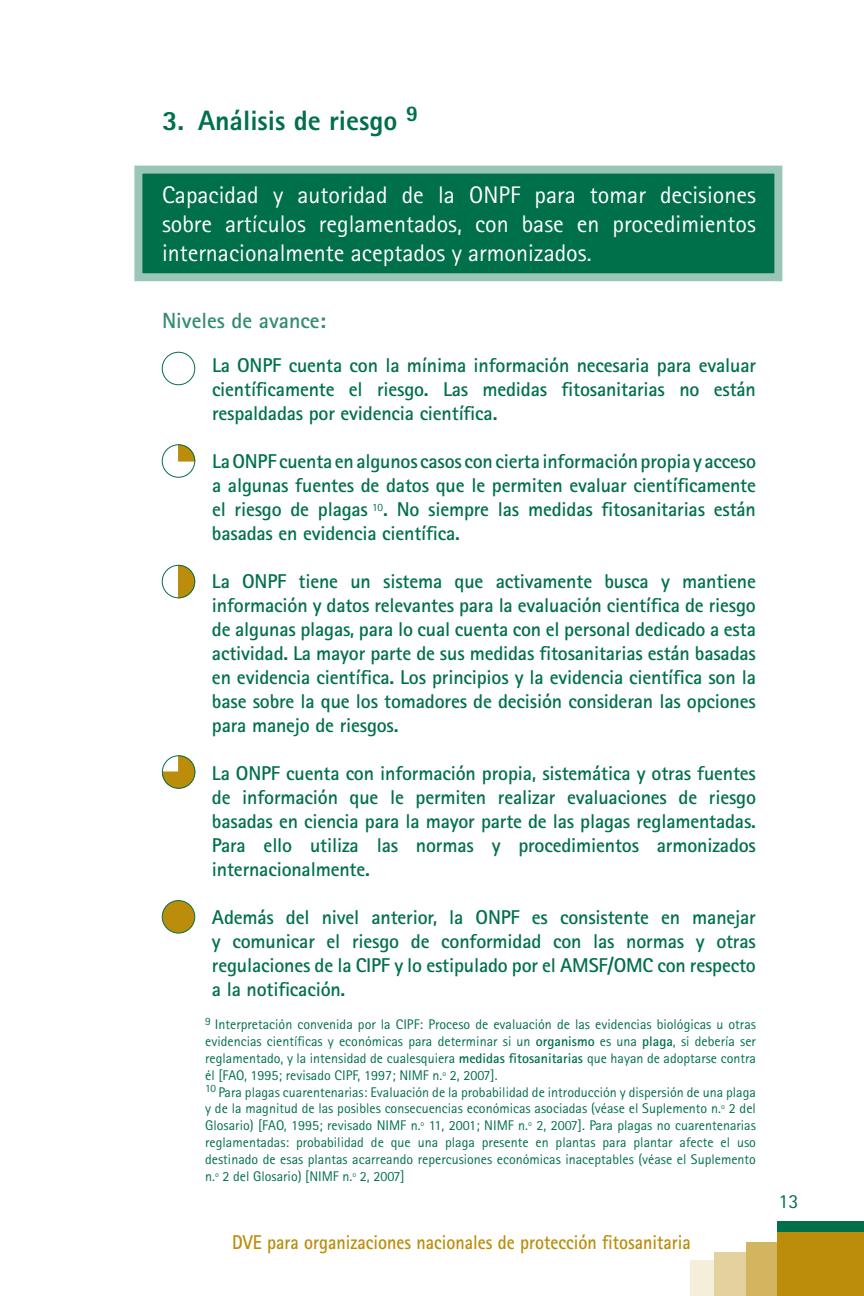
<style>
.page{position:relative;width:864px;height:1296px;background:#fff}
.page>*{position:absolute;margin:0;border:0;box-sizing:border-box;transform-origin:0 0}
.t1{font:800 28px "Rotis Sans Serif";color:#00704a}
.t2{font:24px/28.8px "Rotis Sans Serif";color:#fff;text-align:justify}
.t3{font:700 22px "Rotis Sans Serif";color:#338d6e}
.t4{font:700 20px/24px "Rotis Sans Serif";letter-spacing:-.01em;color:#00704a;text-align:justify}
.t5{font:700 20px "Rotis Sans Serif";color:#bb8d0a;scale:.9 1}
.t6{font:20px "Rotis Sans Serif";color:#00704a}
.t7{font:14px/16.8px "Rotis Sans Serif";color:#00704a}
.s1{font-weight:700}
</style>
<div class="page">
<div style="left:691px;top:1260px;width:41px;height:36px;background:#f5eeda"></div>
<div style="left:714px;top:1252px;width:42px;height:44px;background:#e4d19d"></div>
<div style="left:747px;top:1242px;width:41px;height:54px;background:#d3b560"></div>
<div style="left:777px;top:1232px;width:87px;height:64px;background:#bb8d0a"></div>
<div style="left:777px;top:1221px;width:87px;height:11px;background:#00704a"></div>
<div style="left:134px;top:166px;width:648px;height:115px;background:#00704a;border:8px solid #99c6b7"></div>
<div style="left:162px;top:901px;width:33px;height:32px;background:#bb8d0a;border-radius:50%"></div>
<div style="left:162px;top:900px;width:33px;height:33px;border:1px solid #00704a;border-radius:50%"></div>
<div style="left:162px;top:352px;width:33px;height:33px;border:1px solid #00704a;border-radius:50%"></div>
<svg style="left:178px;top:565px;width:18px;height:34px"></svg>
<div style="left:162px;top:565px;width:33px;height:33px;border:1px solid #00704a;border-radius:50%"></div>
<svg style="left:161px;top:755px;width:35px;height:34px"></svg>
<div style="left:162px;top:756px;width:33px;height:33px;border:1px solid #00704a;border-radius:50%"></div>
<svg style="left:178px;top:444px;width:18px;height:18px"></svg>
<div style="left:162px;top:444px;width:33px;height:34px;border:1px solid #00704a;border-radius:50%"></div>
<h1 class="t1" style="left:162px;top:103px;width:258px">3. Análisis de riesgo <sup>9</sup></h1>
<p class="t2" style="left:162px;top:181px;width:596px">Capacidad y autoridad de la ONPF para tomar decisiones sobre artículos reglamentados, con base en procedimientos internacionalmente aceptados y armonizados.</p>
<p class="t3" style="left:162px;top:307px;width:166px">Niveles de avance:</p>
<p class="t4" style="left:212px;top:353px;width:546px">La ONPF cuenta con la mínima información necesaria para evaluar científicamente el riesgo. Las medidas fitosanitarias no están respaldadas por evidencia científica.</p>
<p class="t4" style="left:212px;top:449px;width:546px">La ONPF cuenta en algunos casos con cierta información propia y acceso a algunas fuentes de datos que le permiten evaluar científicamente el riesgo de plagas <sup>10</sup>. No siempre las medidas fitosanitarias están basadas en evidencia científica.</p>
<p class="t4" style="left:212px;top:569px;width:545px">La ONPF tiene un sistema que activamente busca y mantiene información y datos relevantes para la evaluación científica de riesgo de algunas plagas, para lo cual cuenta con el personal dedicado a esta actividad. La mayor parte de sus medidas fitosanitarias están basadas en evidencia científica. Los principios y la evidencia científica son la base sobre la que los tomadores de decisión consideran las opciones para manejo de riesgos.</p>
<p class="t4" style="left:212px;top:761px;width:546px">La ONPF cuenta con información propia, sistemática y otras fuentes de información que le permiten realizar evaluaciones de riesgo basadas en ciencia para la mayor parte de las plagas reglamentadas.<br>Para ello utiliza las normas y procedimientos armonizados internacionalmente.</p>
<p class="t4" style="left:212px;top:905px;width:545px">Además del nivel anterior, la ONPF es consistente en manejar y comunicar el riesgo de conformidad con las normas y otras regulaciones de la CIPF y lo estipulado por el AMSF/OMC con respecto a la notificación.</p>
<p class="t7" style="left:205px;top:1016px;width:552px"><sup>9</sup> Interpretación convenida por la CIPF: Proceso de evaluación de las evidencias biológicas u otras evidencias científicas y económicas para determinar si un <span class="s1">organismo</span> es una <span class="s1">plaga</span>, si debería ser reglamentado, y la intensidad de cualesquiera <span class="s1">medidas fitosanitarias</span> que hayan de adoptarse contra él [FAO, 1995; revisado CIPF, 1997; NIMF n.º 2, 2007].<br><sup>10</sup> Para plagas cuarentenarias: Evaluación de la probabilidad de introducción y dispersión de una plaga y de la magnitud de las posibles consecuencias económicas asociadas (véase el Suplemento n.º 2 del Glosario) [FAO, 1995; revisado NIMF n.º 11, 2001; NIMF n.º 2, 2007]. Para plagas no cuarentenarias reglamentadas: probabilidad de que una plaga presente en plantas para plantar afecte el uso destinado de esas plantas acarreando repercusiones económicas inaceptables (véase el Suplemento n.º 2 del Glosario) [NIMF n.º 2, 2007]</p>
<p class="t5" style="left:232px;top:1229px;width:511px">DVE para organizaciones nacionales de protección fitosanitaria</p>
<p class="t6" style="left:779px;top:1189px;width:21px">13</p>
</div>
